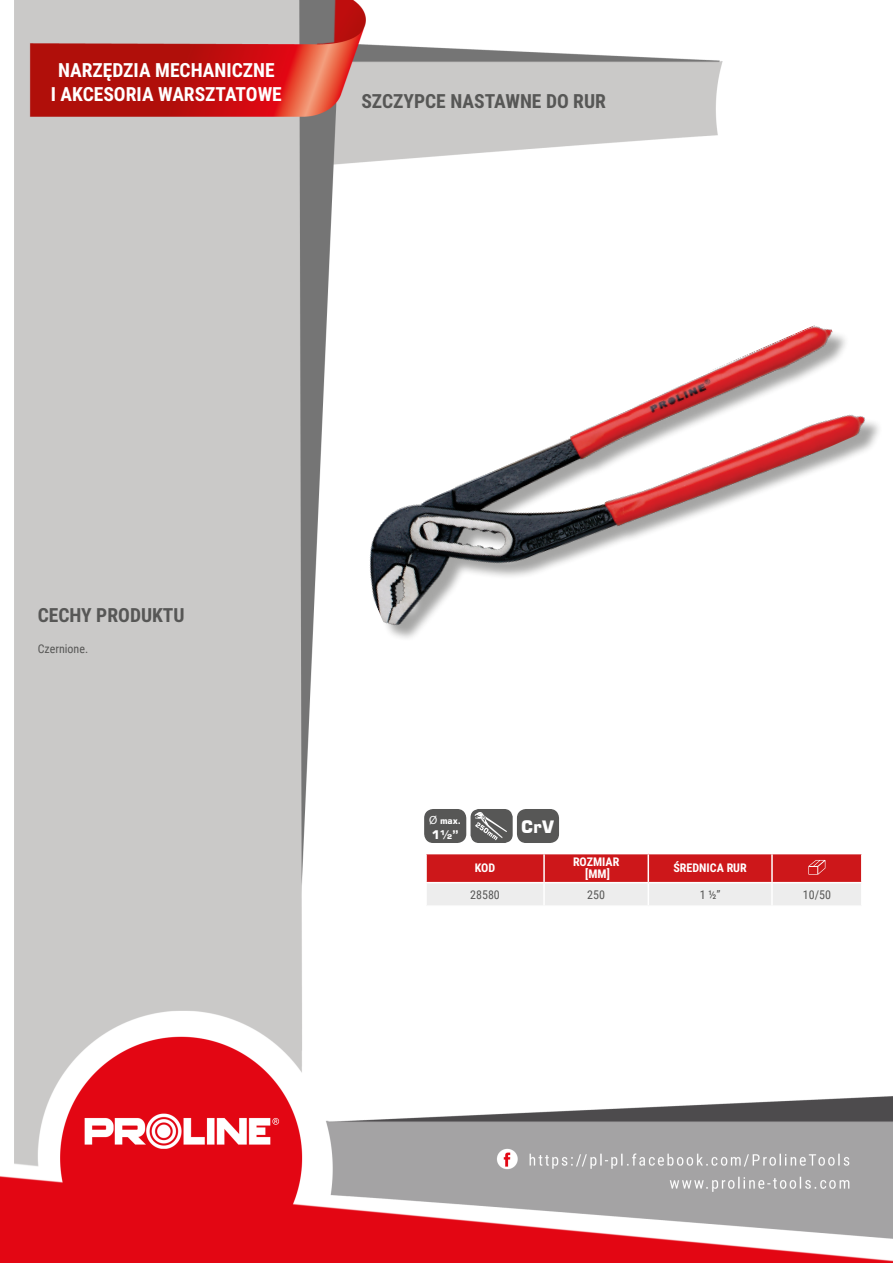
<style>
.page{position:relative;width:893px;height:1263px;background:#fff}
.page>*{position:absolute;margin:0;border:0;box-sizing:border-box;transform-origin:0 0}
.NagĹ_Ăłwek{font:700 19.5px/23.4px "Roboto Condensed";color:#fff;text-align:center}
.Lewo_bez_dzielenia{font:700 19.5px "Roboto Condensed";color:#575756}
.MateriaĹ__CECHY{font:700 19.5px "Roboto Condensed";color:#575756}
.t1{font:700 17.1px "Square 721 BT";color:#fff}
.Ĺšrodek_bez_dzieleni{font:700 12px "Roboto Condensed";color:#fff}
.Center{font:12px "Roboto Condensed";color:#575756}
.Opisy{font:12px "Roboto Condensed";color:#575756}
.Indeks{font:12px "Roboto Condensed";color:#575756}
.Ĺšrodek__wymuszenie{font:700 12px "Roboto Condensed";color:#fff}
.Tabelka_nagĹ_Ăłwek{font:700 12px "Roboto Condensed";color:#fff}
.t2{font:700 11.85px "Square 721 BT";color:#fff}
.t3{font:700 8.85px "Square 721 BT";color:#fff}
.s1{font-family:"Myriad Pro";font-weight:400;font-size:11.85px}
</style>
<div class="page">
<img style="left:0;top:0;width:893px;height:1263px">
<div style="left:374px;top:329px;width:509px;height:314px;background:#fff"></div>
<img style="left:343px;top:319px;width:531px;height:319px">
<hr style="left:425px;top:854px;width:2px;height:28px;background:#fff">
<hr style="left:425px;top:883px;width:2px;height:22px;background:#fff">
<hr style="left:772px;top:853px;width:91px;height:1px;background:#fff">
<hr style="left:425px;top:853px;width:119px;height:1px;background:#fff">
<hr style="left:425px;top:882px;width:119px;height:1px;background:#fff">
<hr style="left:772px;top:882px;width:91px;height:1px;background:#fff">
<hr style="left:425px;top:905px;width:119px;height:2px;background:#fff">
<hr style="left:544px;top:905px;width:104px;height:2px;background:#fff">
<hr style="left:648px;top:905px;width:124px;height:2px;background:#fff">
<hr style="left:772px;top:905px;width:91px;height:2px;background:#fff">
<svg style="left:426px;top:853px;width:436px;height:52px;background:#dd7f80"></svg>
<div style="left:425px;top:810px;width:41px;height:32px;background:#575756;border-radius:8px"></div>
<div style="left:424px;top:809px;width:42px;height:34px;border:1px solid #575756;border-radius:8px"></div>
<div style="left:471px;top:810px;width:41px;height:32px;background:#575756;border-radius:8px"></div>
<div style="left:471px;top:809px;width:42px;height:34px;border:1px solid #575756;border-radius:8px"></div>
<svg style="left:475px;top:812px;width:32px;height:28px"></svg>
<div style="left:518px;top:810px;width:40px;height:32px;background:#575756;border-radius:8px"></div>
<div style="left:517px;top:809px;width:42px;height:34px;border:1px solid #575756;border-radius:8px"></div>
<p class="NagĹ_Ăłwek" style="left:51px;top:58px;width:233px">NARZĘDZIA MECHANICZNE<br>I AKCESORIA WARSZTATOWE</p>
<p class="Lewo_bez_dzielenia" style="left:361px;top:88px;width:246px">SZCZYPCE NASTAWNE DO RUR</p>
<p class="MateriaĹ__CECHY" style="left:38px;top:601px;width:148px">CECHY PRODUKTU</p>
<p class="Opisy" style="left:38px;top:640px;width:52px">Czernione.</p>
<p class="t3" style="left:429px;top:815px;width:33px"><span class="s1">Ø</span> max.</p>
<p class="t2" style="left:431px;top:827px;width:29px">1½”</p>
<p class="Tabelka_nagĹ_Ăłwek" style="left:475px;top:860px;width:22px">KOD</p>
<p class="t1" style="left:521px;top:816px;width:35px">CrV</p>
<p class="Ĺšrodek_bez_dzieleni" style="left:573px;top:854px;width:48px">ROZMIAR</p>
<p class="Ĺšrodek__wymuszenie" style="left:585px;top:866px;width:26px">[MM]</p>
<p class="Ĺšrodek_bez_dzieleni" style="left:673px;top:860px;width:75px">ŚREDNICA RUR</p>
<p class="Indeks" style="left:470px;top:886px;width:31px">28580</p>
<p class="Center" style="left:587px;top:886px;width:19px">250</p>
<p class="Center" style="left:700px;top:886px;width:22px">1 ½”</p>
<p class="Center" style="left:803px;top:886px;width:30px">10/50</p>
</div>
